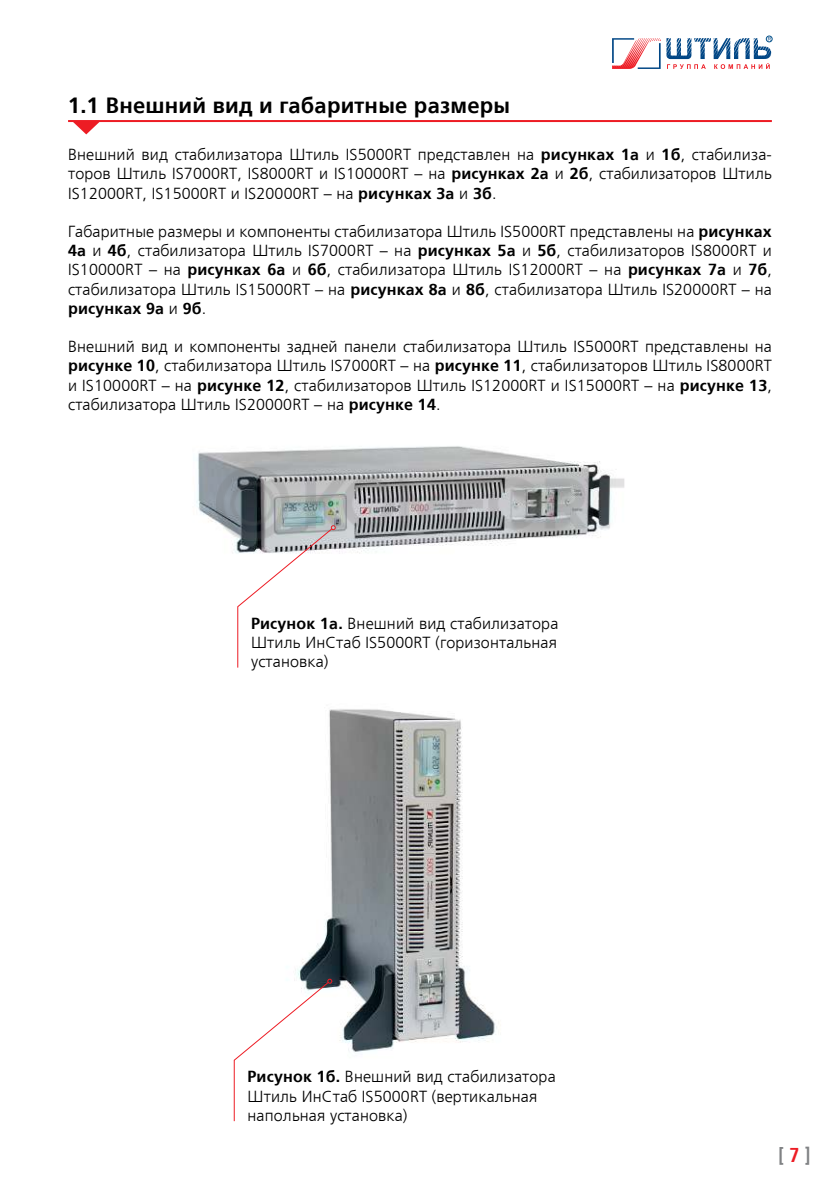
<style>
.page{position:relative;width:840px;height:1191px;background:#fff}
.page>*{position:absolute;margin:0;border:0;box-sizing:border-box;transform-origin:0 0}
.t1{font:700 22px "Frutiger LTCYR";letter-spacing:.01em;color:#000}
.t2{font:700 condensed 20px "Frutiger LTCYR";color:#808284}
.t3{font:300 16px/19.2px "Frutiger LTCYR";letter-spacing:.01em;color:#000;text-align:justify}
.s1{font-weight:700}
.s2{color:#ed1c24}
</style>
<div class="page">
<div style="left:765px;top:36px;width:7px;height:6px;border:1px solid #004f88;border-radius:50%"></div>
<svg style="left:666px;top:37px;width:104px;height:32px"></svg>
<svg style="left:612px;top:38px;width:48px;height:31px"></svg>
<hr style="left:68px;top:120px;width:703px;height:2px;background:#ed1c24">
<svg style="left:72px;top:122px;width:28px;height:12px"></svg>
<img style="left:196px;top:446px;width:333px;height:108px">
<img style="left:295px;top:709px;width:202px;height:343px">
<svg style="left:237px;top:549px;width:98px;height:119px"></svg>
<svg style="left:233px;top:978px;width:99px;height:144px"></svg>
<img style="left:210px;top:457px;width:415px;height:92px">
<h1 class="t1" style="left:68px;top:93px;width:443px">1.1 Внешний вид и габаритные размеры</h1>
<p class="t3" style="left:68px;top:145px;width:705px">Внешний вид стабилизатора Штиль IS5000RT представлен на <span class="s1">рисунках 1а</span> и <span class="s1">1б</span>, стабилиза&shy;торов Штиль IS7000RT, IS8000RT и IS10000RT – на <span class="s1">рисунках 2а</span> и <span class="s1">2б</span>, стабилизаторов Штиль IS12000RT, IS15000RT и IS20000RT – на <span class="s1">рисунках 3а</span> и <span class="s1">3б</span>.</p>
<p class="t3" style="left:68px;top:222px;width:705px">Габаритные размеры и компоненты стабилизатора Штиль IS5000RT представлены на <span class="s1">рисунках 4а</span> и <span class="s1">4б</span>, стабилизатора Штиль IS7000RT – на <span class="s1">рисунках 5а</span> и <span class="s1">5б</span>, стабилизаторов IS8000RT и IS10000RT – на <span class="s1">рисунках 6а</span> и <span class="s1">6б</span>, стабилизатора Штиль IS12000RT – на <span class="s1">рисунках 7а</span> и <span class="s1">7б</span>, стабилизатора Штиль IS15000RT – на <span class="s1">рисунках 8а</span> и <span class="s1">8б</span>, стабилизатора Штиль IS20000RT – на <span class="s1">рисунках 9а</span> и <span class="s1">9б</span>.</p>
<p class="t3" style="left:68px;top:337px;width:705px">Внешний вид и компоненты задней панели стабилизатора Штиль IS5000RT представлены на <span class="s1">рисунке 10</span>, стабилизатора Штиль IS7000RT – на <span class="s1">рисунке 11</span>, стабилизаторов Штиль IS8000RT и IS10000RT – на <span class="s1">рисунке 12</span>, стабилизаторов Штиль IS12000RT и IS15000RT – на <span class="s1">рисунке 13</span>, стабилизатора Штиль IS20000RT – на <span class="s1">рисунке 14</span>.</p>
<p class="t3" style="left:251px;top:614px;width:308px"><span class="s1">Рисунок 1а.</span> Внешний вид стабилизатора Штиль ИнСтаб IS5000RT (горизонтальная установка)</p>
<p class="t3" style="left:247px;top:1067px;width:309px;text-align:left"><span class="s1">Рисунок 1б.</span> Внешний вид стабилизатора<br>Штиль ИнСтаб IS5000RT (вертикальная напольная установка)</p>
<p class="t2" style="left:777px;top:1144px;width:34px">[ <span class="s2">7</span> ]</p>
</div>
